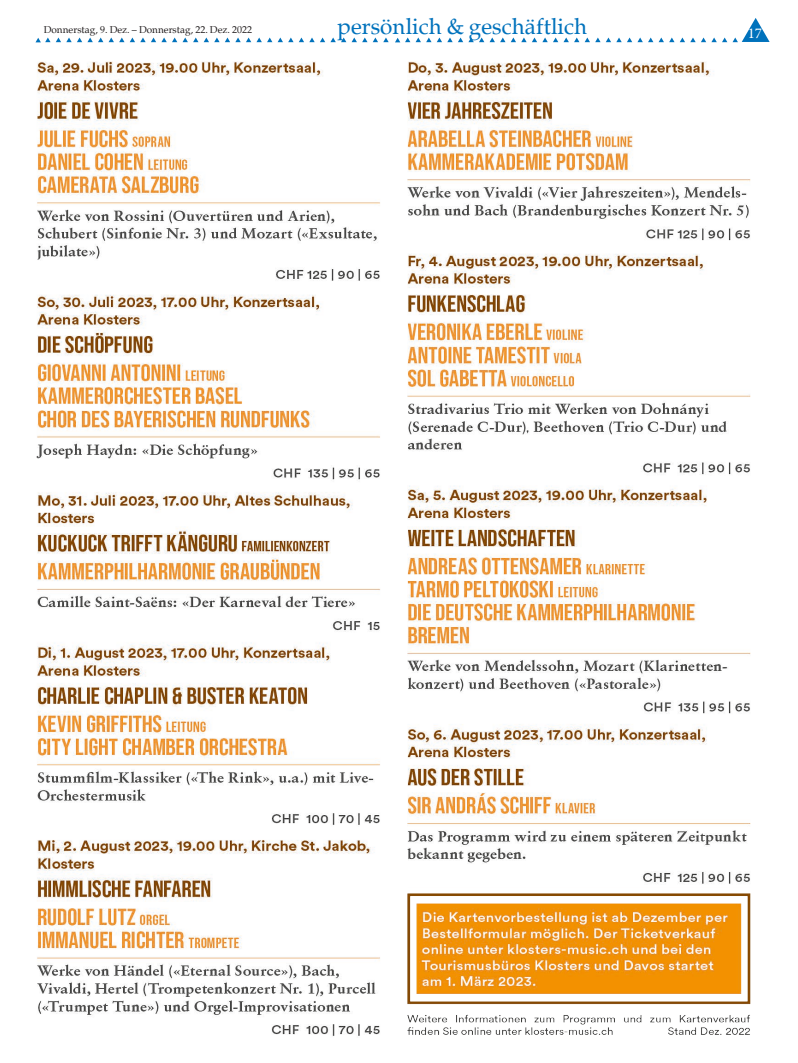
<style>
.page{position:relative;width:798px;height:1063px;background:#fff}
.page>*{position:absolute;margin:0;border:0;box-sizing:border-box;transform-origin:0 0}
.Seitenrubrik{font:22.5px "Palatia";color:#0072bc}
.t1{font:15px "Minion Pro";color:#fff}
.t2{font:10px "Palatia";color:#231f20}
</style>
<div class="page">
<svg style="left:669px;top:38px;width:15px;height:4px"></svg>
<svg style="left:595px;top:38px;width:68px;height:4px"></svg>
<svg style="left:574px;top:38px;width:15px;height:4px"></svg>
<svg style="left:500px;top:38px;width:68px;height:4px"></svg>
<svg style="left:479px;top:38px;width:15px;height:4px"></svg>
<svg style="left:690px;top:18px;width:79px;height:24px"></svg>
<svg style="left:395px;top:38px;width:78px;height:4px"></svg>
<svg style="left:320px;top:38px;width:68px;height:4px"></svg>
<svg style="left:225px;top:38px;width:89px;height:4px"></svg>
<svg style="left:130px;top:38px;width:89px;height:4px"></svg>
<svg style="left:35px;top:38px;width:89px;height:4px"></svg>
<img style="left:36px;top:61px;width:715px;height:975px">
<p class="t2" style="left:44px;top:23px;width:210px">Donnerstag, 9. Dez. – Donnerstag, 22. Dez. 2022</p>
<p class="Seitenrubrik" style="left:337px;top:12px;width:251px">persönlich &amp; geschäftlich</p>
<h2 class="t1" style="left:747px;top:23px;width:16px">17</h2>
</div>
